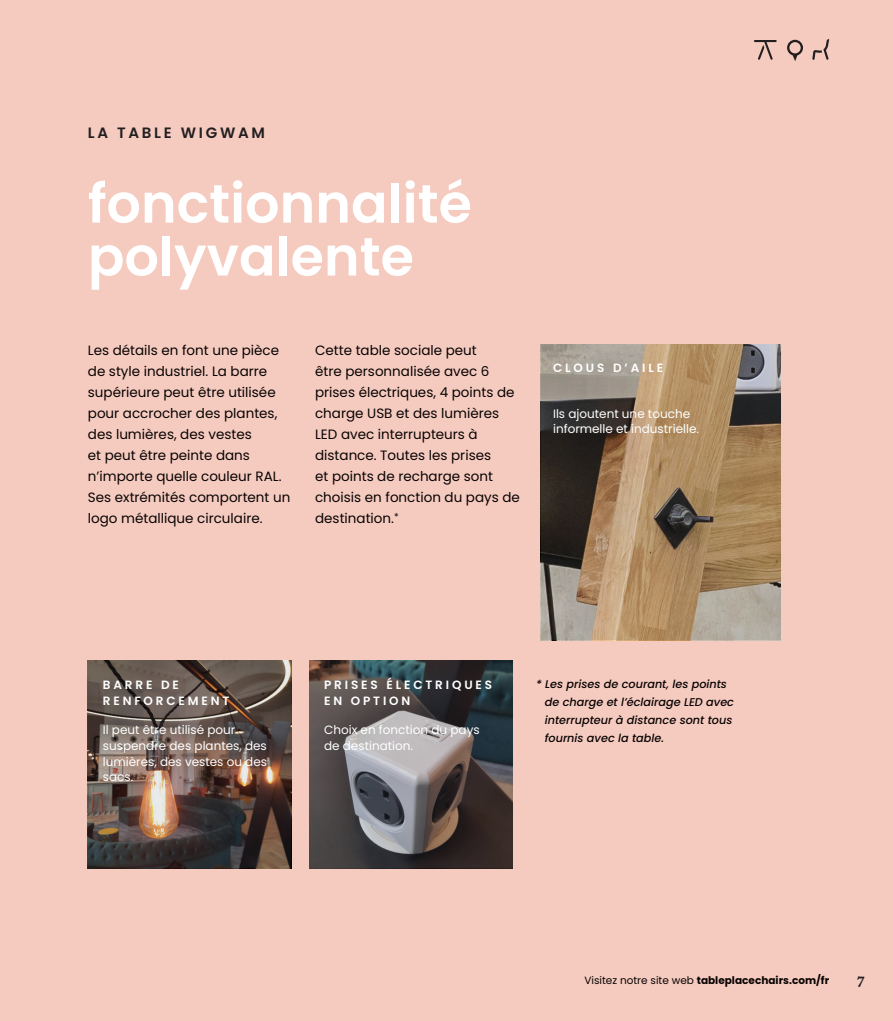
<style>
.page{position:relative;width:893px;height:1021px;background:#fff}
.page>*{position:absolute;margin:0;border:0;box-sizing:border-box;transform-origin:0 0}
.t1{font:600 54px/52.8px "Poppins";color:#fff}
.t2{font:600 15px "Poppins";letter-spacing:.18em;color:#231f20}
.DescriptiveText{font:700 13.8px "Poynter Text";color:#231f20}
.DescriptiveText-2{font:13.5px/21px "Poppins";color:#080302}
.DescriptiveText-3{font:12px/15.8px "Poppins";color:#fff}
.t3{font:600 12px/16.5px "Poppins";letter-spacing:.24em;color:#fff}
.DescriptiveText-4{font:italic 500 11.25px/18px "Poppins";color:#080302}
.DescriptiveText-5{font:700 10.5px "Poppins";color:#080302}
.s1{font-weight:400}
</style>
<div class="page">
<div style="left:0;top:0;width:893px;height:1020px;background:#f5cbc0"></div>
<svg style="left:541px;top:344px;width:240px;height:296px;background:#937d63"></svg>
<img style="left:88px;top:660px;width:203px;height:208px">
<svg style="left:309px;top:660px;width:203px;height:208px;background:#575556"></svg>
<svg style="left:754px;top:40px;width:23px;height:20px"></svg>
<svg style="left:787px;top:40px;width:16px;height:21px"></svg>
<svg style="left:812px;top:39px;width:17px;height:21px"></svg>
<p class="t2" style="left:88px;top:124px;width:179px">LA TABLE WIGWAM</p>
<p class="t1" style="left:88px;top:177px;width:385px">fonctionnalité polyvalente</p>
<p class="DescriptiveText-2" style="left:88px;top:339px;width:204px">Les détails en font une pièce de style industriel. La barre supérieure peut être utilisée pour accrocher des plantes, des lumières, des vestes<br>et peut être peinte dans n’importe quelle couleur RAL.<br>Ses extrémités comportent un logo métallique circulaire.</p>
<p class="DescriptiveText-2" style="left:315px;top:339px;width:206px">Cette table sociale peut<br>être personnalisée avec 6 prises électriques, 4 points de charge USB et des lumières<br>LED avec interrupteurs à distance. Toutes les prises<br>et points de recharge sont choisis en fonction du pays de destination.<sup>*</sup></p>
<p class="t3" style="left:553px;top:360px;width:112px">CLOUS D’AILE</p>
<p class="DescriptiveText-3" style="left:553px;top:405px;width:147px">Ils ajoutent une touche informelle et industrielle.</p>
<p class="t3" style="left:103px;top:676px;width:128px">BARRE DE<br>RENFORCEMENT</p>
<p class="DescriptiveText-3" style="left:103px;top:722px;width:166px">Il peut être utilisé pour suspendre des plantes, des lumières, des vestes ou des sacs.</p>
<p class="t3" style="left:324px;top:676px;width:170px">PRISES ÉLECTRIQUES<br>EN OPTION</p>
<p class="DescriptiveText-3" style="left:324px;top:722px;width:157px">Choix en fonction du pays de destination.</p>
<p class="DescriptiveText-4" style="left:545px;top:675px;width:191px;text-indent:-9px">* Les prises de courant, les points de charge et l’éclairage LED avec interrupteur à distance sont tous fournis avec la table.</p>
<p class="DescriptiveText-5" style="left:584px;top:974px;width:246px"><span class="s1">Visitez notre site web</span> tableplacechairs.com/fr</p>
<p class="DescriptiveText" style="left:857px;top:972px;width:9px">7</p>
</div>
